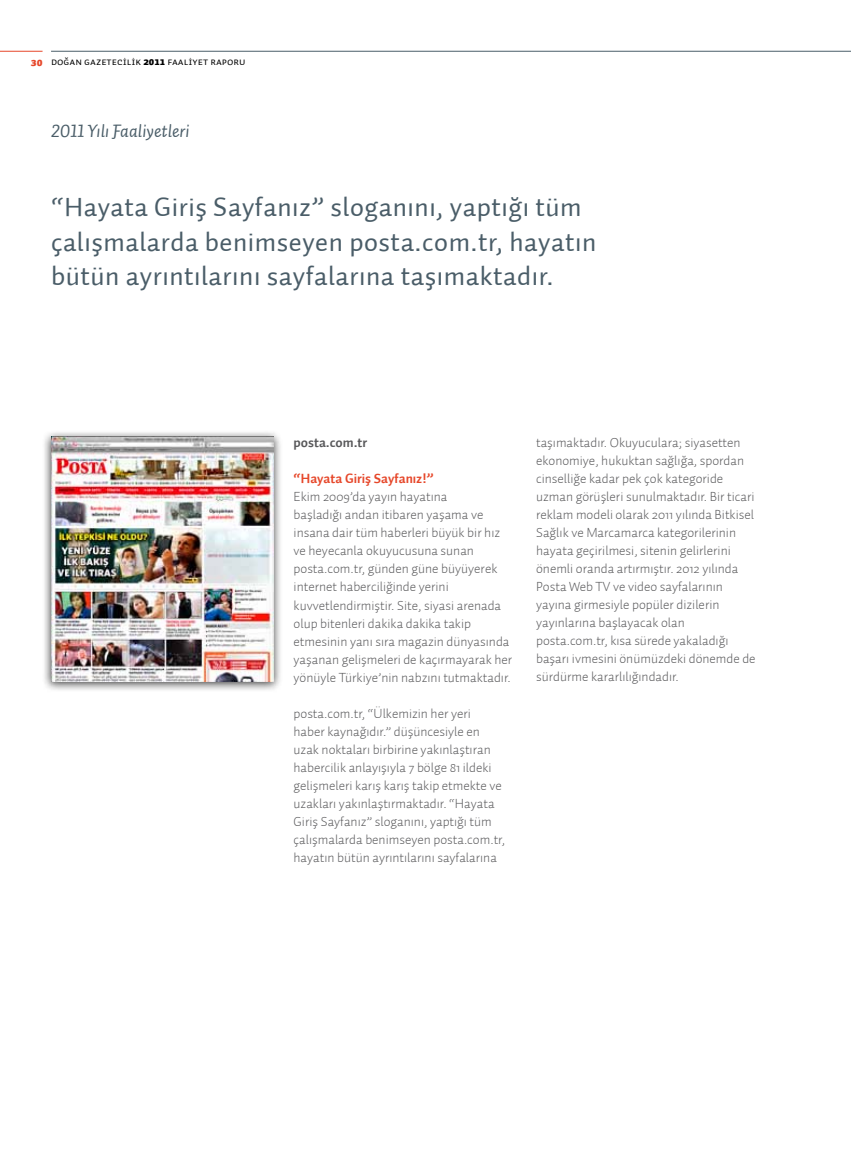
<style>
.page{position:relative;width:851px;height:1149px;background:#fff}
.page>*{position:absolute;margin:0;border:0;box-sizing:border-box;transform-origin:0 0}
.t1{font:27px/34.5px "Auto 1";letter-spacing:.02em;color:#4a5d68}
.t2{font:18px "Auto 2 Italic LF";color:#4a5d68}
.t3{font:300 13.5px/18px "Auto 2";color:#58585a}
.t4{font:700 13.5px "Auto 2";color:#e6472a}
.t5{font:700 13.5px "Auto 2";color:#58585a}
.t6{font:10.5px "Auto 2 Regular Sm Cp";color:#000}
.s1{font-family:"Auto 2 Black Sm Cp";font-size:11.25px;color:#e6472a}
.s2{font-family:"Auto 2 Black Sm Cp"}
</style>
<div class="page">
<hr style="left:51px;top:51px;width:799px;height:1px;background:#4a5d68">
<hr style="left:0;top:51px;width:43px;height:1px;background:#e6472a">
<div style="left:42px;top:429px;width:240px;height:263px;background:#000;opacity:.75"></div>
<img style="left:51px;top:436px;width:222px;height:245px">
<p class="t6" style="left:31px;top:55px;width:216px"><span class="s1">30</span> DOĞAN GAZETECİLİK <span class="s2">2011</span> Faalİyet Raporu</p>
<h2 class="t2" style="left:51px;top:119px;width:140px">2011 Yılı Faaliyetleri</h2>
<h1 class="t1" style="left:51px;top:190px;width:547px">“Hayata Giriş Sayfanız” sloganını, yaptığı tüm çalışmalarda benimseyen posta.com.tr, hayatın bütün ayrıntılarını sayfalarına taşımaktadır.</h1>
<p class="t5" style="left:293px;top:434px;width:75px">posta.com.tr</p>
<p class="t4" style="left:293px;top:470px;width:141px">“Hayata Giriş Sayfanız!”</p>
<p class="t3" style="left:293px;top:487px;width:220px">Ekim 2009’da yayın hayatına<br>başladığı andan itibaren yaşama ve insana dair tüm haberleri büyük bir hız ve heyecanla okuyucusuna sunan posta.com.tr, günden güne büyüyerek internet haberciliğinde yerini kuvvetlendirmiştir. Site, siyasi arenada olup bitenleri dakika dakika takip etmesinin yanı sıra magazin dünyasında yaşanan gelişmeleri de kaçırmayarak her yönüyle Türkiye’nin nabzını tutmaktadır.</p>
<p class="t3" style="left:293px;top:703px;width:213px">posta.com.tr, “Ülkemizin her yeri haber kaynağıdır.” düşüncesiyle en uzak noktaları birbirine yakınlaştıran habercilik anlayışıyla 7 bölge 81 ildeki gelişmeleri karış karış takip etmekte ve uzakları yakınlaştırmaktadır. “Hayata Giriş Sayfanız” sloganını, yaptığı tüm çalışmalarda benimseyen posta.com.tr, hayatın bütün ayrıntılarını sayfalarına</p>
<p class="t3" style="left:536px;top:433px;width:221px">taşımaktadır. Okuyuculara; siyasetten ekonomiye, hukuktan sağlığa, spordan cinselliğe kadar pek çok kategoride uzman görüşleri sunulmaktadır. Bir ticari reklam modeli olarak 2011 yılında Bitkisel Sağlık ve Marcamarca kategorilerinin hayata geçirilmesi, sitenin gelirlerini önemli oranda artırmıştır. 2012 yılında Posta Web TV ve video sayfalarının yayına girmesiyle popüler dizilerin yayınlarına başlayacak olan posta.com.tr, kısa sürede yakaladığı başarı ivmesini önümüzdeki dönemde de sürdürme kararlılığındadır.</p>
</div>
